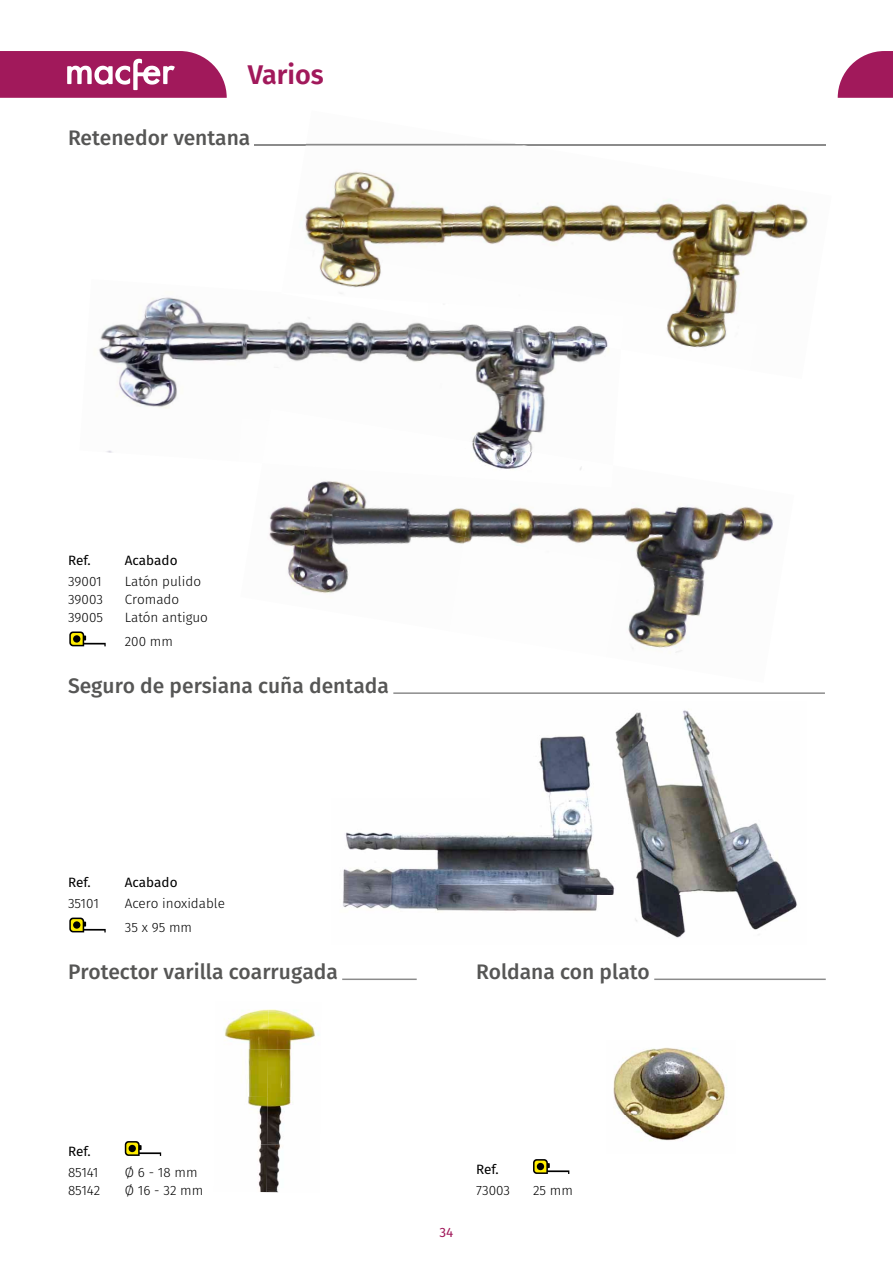
<style>
.page{position:relative;width:893px;height:1263px;background:#fff}
.page>*{position:absolute;margin:0;border:0;box-sizing:border-box;transform-origin:0 0}
.t1{font:600 27px "Fira Sans";color:#a1195b}
.t2{font:500 21px "Fira Sans";color:#565655}
.t3{font:300 13.5px/18px "Fira Sans";color:#000}
.t4{font:13.5px "Fira Sans";color:#000}
.t5{font:13.5px "Fira Sans";color:#a1195b}
</style>
<div class="page">
<hr style="left:393px;top:692px;width:432px;height:2px;background:#8b8b8b">
<hr style="left:254px;top:144px;width:571px;height:1px;background:#8b8b8b">
<img style="left:225px;top:1009px;width:94px;height:183px">
<img style="left:289px;top:143px;width:156px;height:105px">
<img style="left:445px;top:143px;width:179px;height:102px">
<img style="left:601px;top:162px;width:148px;height:86px">
<img style="left:749px;top:203px;width:59px;height:45px">
<img style="left:319px;top:248px;width:433px;height:100px">
<img style="left:306px;top:144px;width:218px;height:1px">
<img style="left:99px;top:297px;width:146px;height:68px">
<img style="left:245px;top:290px;width:165px;height:78px">
<img style="left:404px;top:318px;width:156px;height:58px">
<img style="left:560px;top:349px;width:49px;height:14px">
<img style="left:106px;top:365px;width:71px;height:88px">
<img style="left:475px;top:376px;width:70px;height:53px">
<img style="left:472px;top:429px;width:71px;height:19px">
<img style="left:428px;top:303px;width:195px;height:46px">
<img style="left:281px;top:292px;width:147px;height:26px">
<img style="left:315px;top:481px;width:150px;height:30px">
<img style="left:465px;top:507px;width:157px;height:30px">
<img style="left:622px;top:506px;width:152px;height:57px">
<img style="left:269px;top:484px;width:46px;height:100px">
<img style="left:292px;top:511px;width:173px;height:83px">
<img style="left:449px;top:537px;width:144px;height:57px">
<img style="left:628px;top:563px;width:77px;height:90px">
<img style="left:462px;top:448px;width:120px;height:39px">
<img style="left:462px;top:441px;width:49px;height:8px">
<img style="left:613px;top:1047px;width:112px;height:94px">
<hr style="left:342px;top:978px;width:75px;height:2px;background:#8b8b8b">
<hr style="left:654px;top:978px;width:172px;height:2px;background:#8b8b8b">
<img style="left:343px;top:710px;width:454px;height:228px">
<svg style="left:69px;top:631px;width:37px;height:15px"></svg>
<div style="left:73px;top:635px;width:7px;height:8px;background:#000;border-radius:50%"></div>
<svg style="left:69px;top:917px;width:37px;height:15px"></svg>
<div style="left:73px;top:921px;width:7px;height:8px;background:#000;border-radius:50%"></div>
<svg style="left:125px;top:1141px;width:36px;height:15px"></svg>
<div style="left:129px;top:1145px;width:7px;height:7px;background:#000;border-radius:50%"></div>
<svg style="left:533px;top:1159px;width:36px;height:15px"></svg>
<div style="left:537px;top:1163px;width:7px;height:7px;background:#000;border-radius:50%"></div>
<svg style="left:838px;top:51px;width:55px;height:47px"></svg>
<svg style="left:0;top:51px;width:227px;height:47px;background:#af3c74"></svg>
<h1 class="t1" style="left:248px;top:50px;width:77px">Varios</h1>
<h2 class="t2" style="left:68px;top:118px;width:184px">Retenedor ventana</h2>
<p class="t4" style="left:68px;top:548px;width:24px">Ref.</p>
<p class="t3" style="left:68px;top:571px;width:36px;text-align:justify">39001<br>39003<br>39005</p>
<p class="t4" style="left:125px;top:548px;width:54px">Acabado</p>
<p class="t3" style="left:125px;top:571px;width:85px">Latón pulido<br>Cromado<br>Latón antiguo</p>
<p class="t3" style="left:125px;top:631px;width:50px">200 mm</p>
<h2 class="t2" style="left:68px;top:667px;width:322px">Seguro de persiana cuña dentada</h2>
<p class="t4" style="left:68px;top:870px;width:24px">Ref.</p>
<p class="t3" style="left:68px;top:893px;width:33px">35101</p>
<p class="t4" style="left:125px;top:870px;width:54px">Acabado</p>
<p class="t3" style="left:125px;top:890px;width:102px;line-height:24px">Acero inoxidable<br>35 x 95 mm</p>
<h2 class="t2" style="left:68px;top:953px;width:271px">Protector varilla coarrugada</h2>
<h2 class="t2" style="left:476px;top:953px;width:175px">Roldana con plato</h2>
<p class="t4" style="left:68px;top:1139px;width:24px">Ref.</p>
<p class="t3" style="left:68px;top:1162px;width:34px">85141<br>85142</p>
<p class="t3" style="left:125px;top:1162px;width:80px">Ø 6 - 18 mm<br>Ø 16 - 32 mm</p>
<p class="t4" style="left:476px;top:1157px;width:24px">Ref.</p>
<p class="t3" style="left:476px;top:1180px;width:35px">73003</p>
<p class="t3" style="left:533px;top:1180px;width:41px">25 mm</p>
<p class="t5" style="left:439px;top:1220px;width:15px">34</p>
</div>
